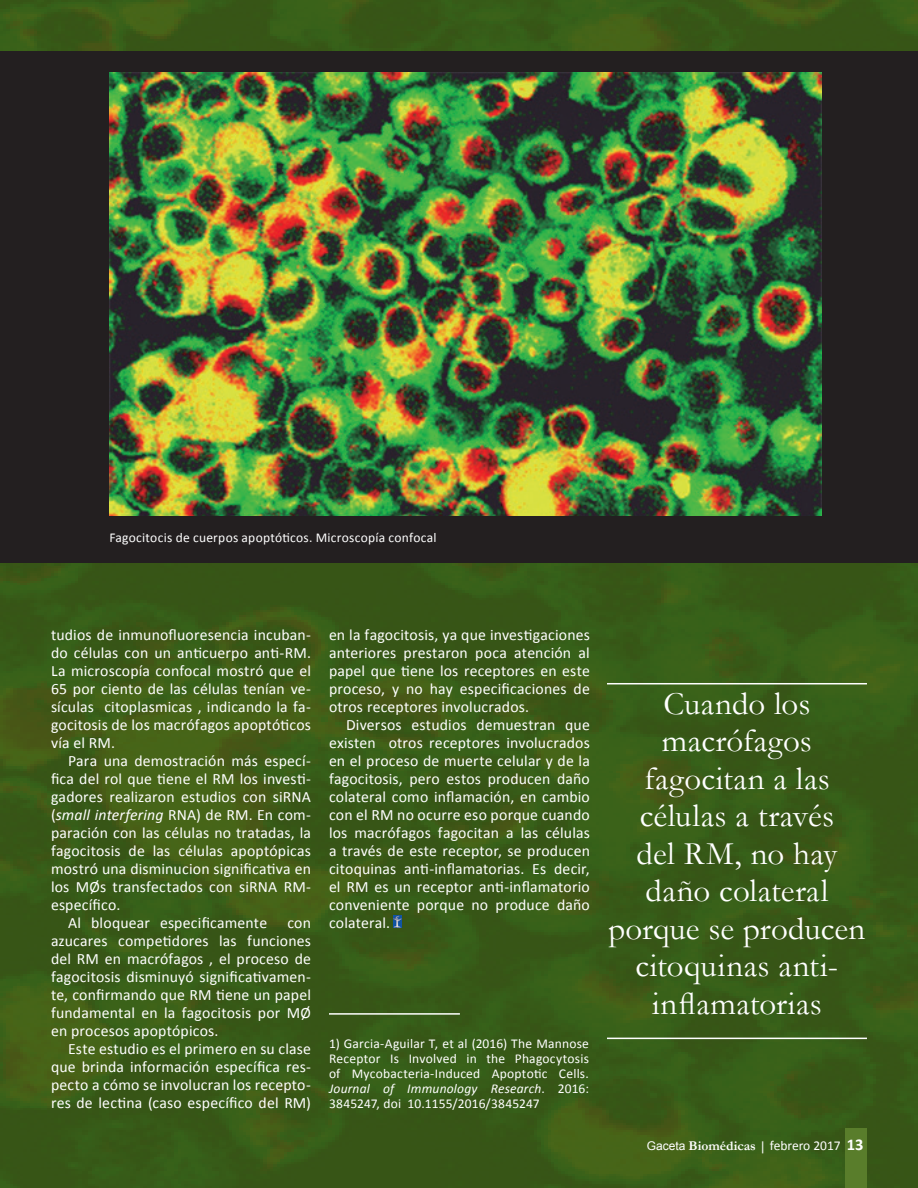
<style>
.page{position:relative;width:918px;height:1188px;background:#fff}
.page>*{position:absolute;margin:0;border:0;box-sizing:border-box;transform-origin:0 0}
.t1{font:33px/37.5px "Garamond";letter-spacing:.01em;color:#fff;text-align:center}
.t2{font:700 16.5px "Calibri";color:#fff}
.t3{font:15.75px/18px "Calibri";letter-spacing:.01em;color:#fff;text-align:justify}
.t4{font:13.5px/15px "Calibri";letter-spacing:.02em;color:#fff;text-align:justify}
.t5{font:700 13.5px "Garamond";color:#fff}
.s1{font-style:italic}
.s2{font-family:"Arial";font-weight:400;font-size:12px}
.s3{font-family:"Calibri";font-weight:400}
</style>
<div class="page">
<img style="left:0;top:0;width:918px;height:1188px">
<div style="left:0;top:51px;width:918px;height:512px;background:#231f20"></div>
<div style="left:846px;top:1129px;width:21px;height:59px;background:#597d2b"></div>
<hr style="left:329px;top:1013px;width:131px;height:2px;background:#fff">
<hr style="left:607px;top:683px;width:260px;height:1px;background:#fff">
<hr style="left:607px;top:1038px;width:260px;height:1px;background:#fff">
<img style="left:109px;top:72px;width:712px;height:444px">
<svg style="left:393px;top:915px;width:9px;height:13px"></svg>
<p class="t4" style="left:109px;top:530px;width:329px">Fagocitocis de cuerpos apoptóticos. Microscopía confocal</p>
<p class="t3" style="left:51px;top:626px;width:261px">tudios de inmunofluoresencia incuban&shy;do células con un anticuerpo anti-RM.<br>La microscopía confocal mostró que el 65 por ciento de las células tenían ve&shy;sículas citoplasmicas , indicando la fa&shy;gocitosis de los macrófagos apoptóticos vía el RM.</p>
<p class="t3" style="left:68px;top:752px;width:244px">Para una demostración más especí-</p>
<p class="t3" style="left:51px;top:770px;width:261px">fica del rol que tiene el RM los investi-</p>
<p class="t3" style="left:51px;top:788px;width:261px">gadores realizaron estudios con siRNA</p>
<p class="t3" style="left:51px;top:806px;width:261px">(<span class="s1">small interfering</span> RNA) de RM. En com-</p>
<p class="t3" style="left:51px;top:824px;width:261px">paración con las células no tratadas, la</p>
<p class="t3" style="left:51px;top:842px;width:261px">fagocitosis de las células apoptópicas</p>
<p class="t3" style="left:51px;top:860px;width:261px">mostró una disminucion significativa en</p>
<p class="t3" style="left:51px;top:878px;width:261px">los MØs transfectados con siRNA RM-</p>
<p class="t3" style="left:51px;top:896px;width:71px">específico.</p>
<p class="t3" style="left:68px;top:914px;width:201px">Al bloquear especificamente</p>
<p class="t3" style="left:51px;top:914px;width:261px;text-indent:236px">con azucares competidores las funciones del RM en macrófagos , el proceso de fagocitosis disminuyó significativamen&shy;te, confirmando que RM tiene un papel fundamental en la fagocitosis por MØ en procesos apoptópicos.</p>
<p class="t3" style="left:51px;top:1040px;width:261px;text-indent:17px">Este estudio es el primero en su clase que brinda información específica res&shy;pecto a cómo se involucran los recepto&shy;res de lectina (caso específico del RM)</p>
<p class="t3" style="left:329px;top:626px;width:262px">en la fagocitosis, ya que investigaciones anteriores prestaron poca atención al papel que tiene los receptores en este proceso, y no hay especificaciones de otros receptores involucrados.</p>
<p class="t3" style="left:329px;top:716px;width:262px;text-indent:17px">Diversos estudios demuestran que existen otros receptores involucrados en el proceso de muerte celular y de la fagocitosis, pero estos producen daño colateral como inflamación, en cambio con el RM no ocurre eso porque cuando los macrófagos fagocitan a las células a través de este receptor, se producen citoquinas anti-inflamatorias. Es decir, el RM es un receptor anti-inflamatorio conveniente porque no produce daño colateral.</p>
<p class="t4" style="left:329px;top:1036px;width:262px">1) Garcia-Aguilar T, et al (2016) The Mannose Receptor Is Involved in the Phagocytosis of Mycobacteria-Induced Apoptotic Cells.<br><span class="s1">Journal of Immunology Research</span>. 2016:<br>3845247, doi 10.1155/2016/3845247</p>
<h1 class="t1" style="left:608px;top:684px;width:258px">Cuando los macrófagos fagocitan a las células a través<br>del RM, no hay daño colateral porque se producen citoquinas anti&shy;inflamatorias</h1>
<p class="t2" style="left:847px;top:1134px;width:18px">13</p>
<p class="t5" style="left:647px;top:1138px;width:196px"><span class="s2">Gaceta</span> Biomédicas | <span class="s3">febrero 2017</span></p>
</div>
